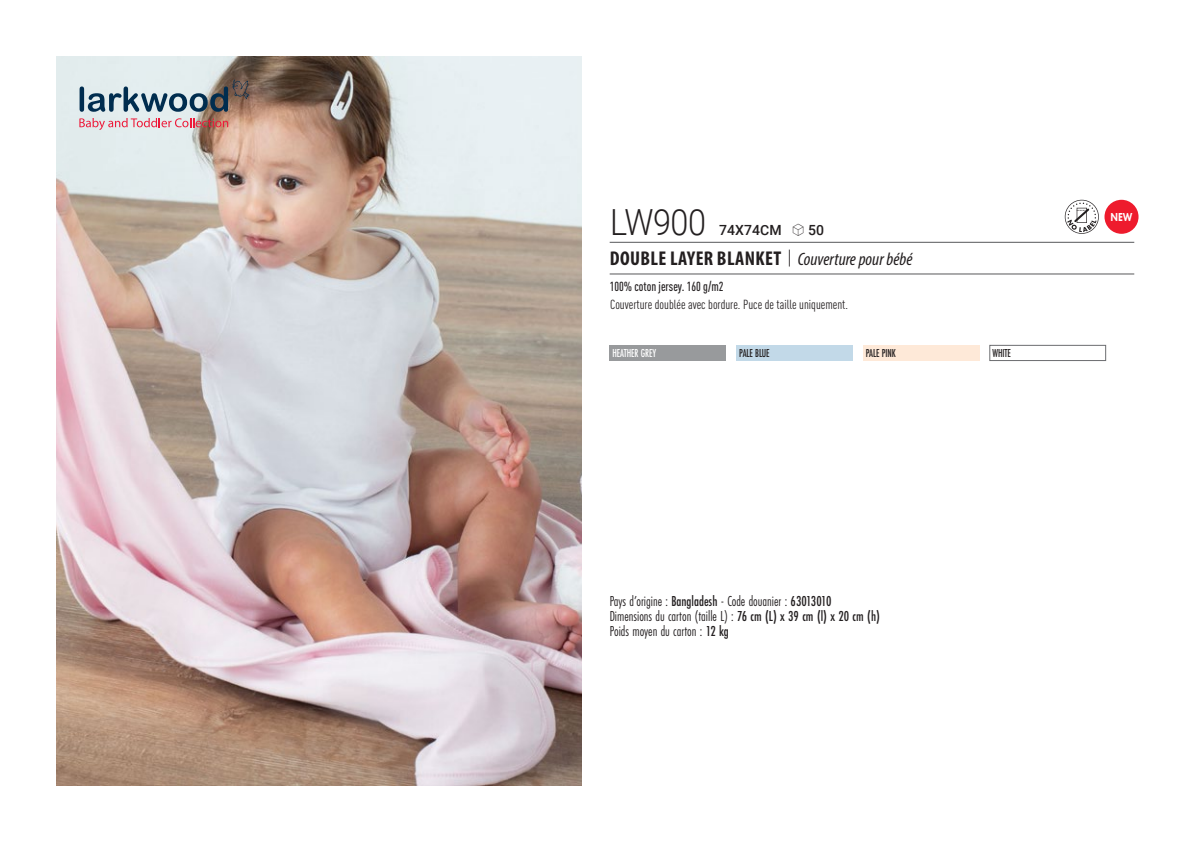
<style>
.page{position:relative;width:1191px;height:842px;background:#fff}
.page>*{position:absolute;margin:0;border:0;box-sizing:border-box;transform-origin:0 0}
.t1{font:300 36px "Roboto";letter-spacing:-.015em;color:#231f20;scale:.9 1}
.t2{font:700 condensed 20px "Myriad Pro";letter-spacing:.02em;color:#231f20}
.t3{font:15px "Futura PT Cond";color:#231f20;scale:.95 1}
.t4{font:500 14px "Roboto";letter-spacing:.005em;color:#231f20}
.t5{font:condensed 13px "DIN Pro";color:#231f20}
.grammage_2020{font:500 condensed 13px "DIN Pro";color:#231f20;scale:.95 1}
.Coloris_nuancier{font:500 12px "Futura PT Cond";letter-spacing:-.01em;color:#231f20;scale:.9 1}
.Coloris_nuancier_bla{font:500 12px "Futura PT Cond";letter-spacing:-.01em;color:#fff;scale:.9 1}
.nuancier_bloc_packsh{font:800 12px "Futura PT";color:#fff;scale:.8 1}
.s1{font-family:"Linotype Shapeshifter";font-weight:400;font-size:16px}
.s2{font-family:"Roboto Condensed";font-weight:300;font-stretch:normal}
.s3{font-family:"Myriad Variable Concept";font-weight:400;font-style:italic;font-stretch:normal;font-size:18px}
.s4{font-weight:500}
</style>
<div class="page">
<img style="left:57px;top:57px;width:524px;height:728px">
<svg style="left:80px;top:79px;width:169px;height:33px;background:#94a0a7"></svg>
<svg style="left:79px;top:118px;width:149px;height:12px;background:#daa9ad"></svg>
<div style="left:609px;top:345px;width:117px;height:16px;background:#989a9c"></div>
<div style="left:736px;top:345px;width:116px;height:16px;background:#c2d9e8"></div>
<div style="left:863px;top:345px;width:116px;height:16px;background:#fee9d8"></div>
<div style="left:989px;top:345px;width:116px;height:16px;background:#fff;border:1px solid #6c6d70"></div>
<svg style="left:1064px;top:200px;width:34px;height:34px"></svg>
<div style="left:1104px;top:200px;width:34px;height:34px;background:#ee1b2d;border-radius:50%"></div>
<hr style="left:609px;top:242px;width:525px;height:1px;background:#57585a">
<hr style="left:609px;top:274px;width:525px;height:1px;background:#57585a">
<p class="t1" style="left:610px;top:197px;width:108px">LW900</p>
<p class="t4" style="left:719px;top:220px;width:106px">74X74CM <span class="s1">S</span> 50</p>
<p class="t2" style="left:610px;top:246px;width:304px">DOUBLE LAYER BLANKET <span class="s2">|</span> <span class="s3">Couverture pour bébé</span></p>
<p class="grammage_2020" style="left:609px;top:277px;width:121px">100% coton jersey. 160 g/m2</p>
<p class="t5" style="left:610px;top:295px;width:239px">Couverture doublée avec bordure. Puce de taille uniquement.</p>
<p class="Coloris_nuancier_bla" style="left:612px;top:346px;width:50px">HEATHER GREY</p>
<p class="Coloris_nuancier" style="left:739px;top:346px;width:35px">PALE BLUE</p>
<p class="Coloris_nuancier" style="left:866px;top:346px;width:35px">PALE PINK</p>
<p class="Coloris_nuancier" style="left:992px;top:346px;width:22px">WHITE</p>
<p class="t3" style="left:609px;top:592px;width:235px">Pays d’origine : <span class="s4">Bangladesh</span> - Code douanier : <span class="s4">63013010</span></p>
<p class="t3" style="left:609px;top:607px;width:286px">Dimensions du carton (taille L) : <span class="s4">76 cm (L) x 39 cm (l) x 20 cm (h)</span></p>
<p class="t3" style="left:609px;top:622px;width:127px">Poids moyen du carton : <span class="s4">12 kg</span></p>
<p class="nuancier_bloc_packsh" style="left:1110px;top:210px;width:29px">NEW</p>
</div>
